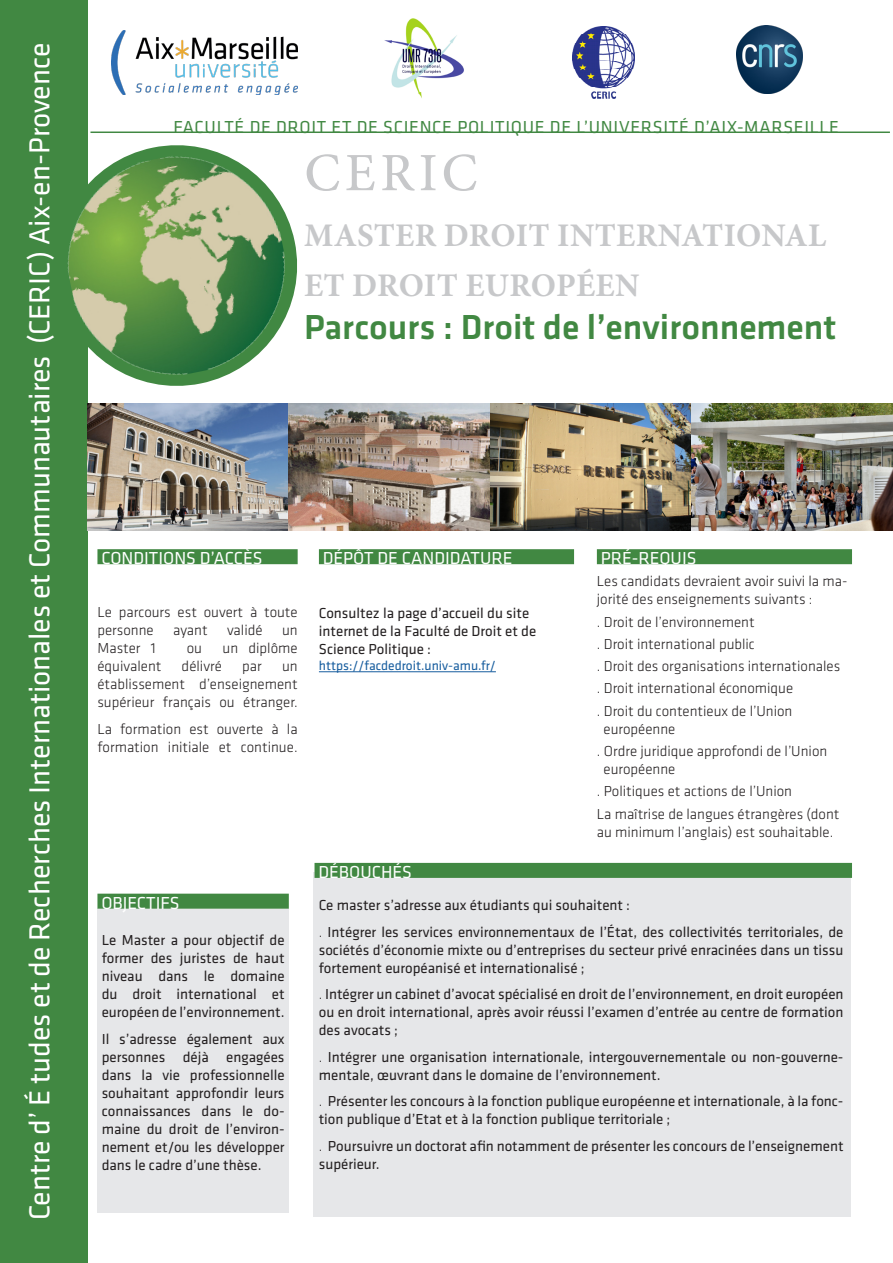
<style>
.page{position:relative;width:893px;height:1263px;background:#fff}
.page>*{position:absolute;margin:0;border:0;box-sizing:border-box;transform-origin:0 0}
.t1{font:500 54px "Minion Pro";letter-spacing:.085em;color:#c7c8ca}
.t2{font:500 36px "Klavika Basic";color:#418842}
.t3{font:700 33px/49.5px "Minion Pro";letter-spacing:.005em;color:#c7c8ca}
.t4{font:30px "Klavika Basic";color:#fff}
.t5{font:18px "Klavika Basic";letter-spacing:.04em;color:#418842}
.Titre{font:18px "Klavika Basic";color:#fff}
.t6{font:15px/18px "Klavika Basic";color:#231f20;text-align:justify}
.t7{font:300 15px/18px "Klavika Basic";color:#231f20}
.t8{font:13.5px "Klavika Basic";color:#175d9e}
.s1{font-family:"Klavika Basic";font-weight:400;color:#fff}
.s2{font-family:"Klavika Basic";font-weight:400;font-size:18px;color:#fff}
.s3{font-style:inherit}
.s4{font-weight:300}
</style>
<div class="page">
<div style="left:0;top:0;width:88px;height:1263px;background:#418842"></div>
<img style="left:67px;top:145px;width:230px;height:241px">
<img style="left:112px;top:30px;width:186px;height:64px">
<img style="left:573px;top:26px;width:62px;height:72px">
<img style="left:736px;top:26px;width:67px;height:67px">
<hr style="left:90px;top:132px;width:800px;height:1px;background:#418842">
<img style="left:87px;top:404px;width:806px;height:127px">
<div style="left:313px;top:872px;width:537px;height:345px;background:#e6e7e9"></div>
<div style="left:97px;top:908px;width:192px;height:304px;background:#e6e7e9"></div>
<div style="left:97px;top:894px;width:192px;height:15px;background:#418842"></div>
<div style="left:315px;top:863px;width:537px;height:15px;background:#418842"></div>
<div style="left:97px;top:549px;width:201px;height:15px;background:#418842"></div>
<div style="left:319px;top:549px;width:255px;height:15px;background:#418842"></div>
<hr style="left:319px;top:671px;width:177px;height:1px;background:#175d9e">
<div style="left:597px;top:549px;width:255px;height:15px;background:#418842"></div>
<img style="left:384px;top:18px;width:80px;height:80px">
<p class="t4" style="left:20px;top:1220px;width:1179px;rotate:-90deg">Centre d’ É tudes et de Recherches Internationales et Communautaires (CERIC) Aix-en-Provence</p>
<p class="t5" style="left:174px;top:115px;width:667px">FACULTÉ DE DROIT ET DE SCIENCE POLITIQUE DE L’UNIVERSITÉ D’AIX-MARSEILLE</p>
<p class="t1" style="left:304px;top:136px;width:175px">CERIC</p>
<p class="t3" style="left:304px;top:210px;width:524px">MASTER DROIT INTERNATIONAL<br>ET DROIT EUROPÉEN <span class="s1">É</span><span class="s2">É</span></p>
<p class="t2" style="left:304px;top:302px;width:534px">Parcours : Droit de l’environnement</p>
<p class="Titre" style="left:101px;top:546px;width:163px">CONDITIONS D’ACC<span class="s3">ÈS</span></p>
<p class="t7" style="left:97px;top:603px;width:202px">Le parcours est ouvert à toute personne</p>
<p class="t7" style="left:173px;top:621px;width:36px">ayant</p>
<p class="t7" style="left:227px;top:621px;width:37px">validé</p>
<p class="t7" style="left:282px;top:621px;width:17px">un</p>
<p class="t7" style="left:97px;top:639px;width:60px">Master 1</p>
<p class="t7" style="left:187px;top:639px;width:17px">ou</p>
<p class="t7" style="left:223px;top:639px;width:77px">un diplôme</p>
<p class="t7" style="left:97px;top:657px;width:65px">équivalent</p>
<p class="t7" style="left:182px;top:657px;width:42px">délivré</p>
<p class="t7" style="left:242px;top:657px;width:21px">par</p>
<p class="t7" style="left:97px;top:657px;width:202px;text-align:justify;text-indent:185px">un établissement d’enseignement supérieur français ou étranger.</p>
<p class="t7" style="left:97px;top:720px;width:202px">La formation est ouverte à la formation initiale et continue.</p>
<p class="Titre" style="left:101px;top:891px;width:80px">OBJECTIFS</p>
<p class="t6" style="left:102px;top:931px;width:184px">Le Master a pour objectif de former des juristes de haut niveau dans le domaine du droit international et européen de l’environnement.</p>
<p class="t6" style="left:102px;top:1029px;width:184px">Il s’adresse également aux personnes déjà engagées dans la vie professionnelle souhaitant approfondir leurs connaissances dans le do&shy;maine du droit de l’environ&shy;nement et/ou les développer dans le cadre d’une thèse.</p>
<p class="Titre" style="left:323px;top:546px;width:191px">DÉPÔT DE CANDIDATURE</p>
<p class="t6" style="left:319px;top:604px;width:219px;text-align:left">Consultez la page d’accueil du site internet de la Faculté de Droit et de<br>Science Politique :</p>
<p class="t8" style="left:319px;top:657px;width:178px">https://facdedroit.univ-amu.fr/</p>
<p class="Titre" style="left:601px;top:546px;width:97px">PRÉ-REQUIS</p>
<p class="t7" style="left:597px;top:572px;width:252px">Les candidats devraient avoir suivi la ma&shy;jorité des enseignements suivants :</p>
<p class="t7" style="left:597px;top:613px;width:159px">. Droit de l’environnement</p>
<p class="t7" style="left:597px;top:635px;width:160px">. Droit international public</p>
<p class="t7" style="left:597px;top:657px;width:245px">. Droit des organisations internationales</p>
<p class="t7" style="left:597px;top:679px;width:198px">. Droit international économique</p>
<p class="t7" style="left:603px;top:702px;width:190px;text-indent:-7px">. Droit du contentieux de l’Union européenne</p>
<p class="t7" style="left:603px;top:742px;width:225px;text-indent:-7px">. Ordre juridique approfondi de l’Union européenne</p>
<p class="t7" style="left:597px;top:782px;width:197px">. Politiques et actions de l’Union</p>
<p class="t7" style="left:597px;top:804px;width:244px">La maîtrise de langues étrangères (dont au minimum l’anglais) est souhaitable.</p>
<p class="Titre" style="left:318px;top:860px;width:95px">DÉBOUCHÉS</p>
<p class="t6" style="left:319px;top:896px;width:313px">Ce master s’adresse aux étudiants qui souhaitent :</p>
<p class="t6" style="left:319px;top:922px;width:526px"><span class="s4">.</span> Intégrer les services environnementaux de l’État, des collectivités territoriales, de sociétés d’économie mixte ou d’entreprises du secteur privé enracinées dans un tissu fortement européanisé et internationalisé ;</p>
<p class="t6" style="left:319px;top:985px;width:526px"><span class="s4">.</span> Intégrer un cabinet d’avocat spécialisé en droit de l’environnement, en droit européen ou en droit international, après avoir réussi l’examen d’entrée au centre de formation des avocats ;</p>
<p class="t6" style="left:319px;top:1047px;width:526px"><span class="s4">.</span> Intégrer une organisation internationale, intergouvernementale ou non-gouverne&shy;mentale, œuvrant dans le domaine de l’environnement.</p>
<p class="t6" style="left:319px;top:1092px;width:526px"><span class="s4">.</span> Présenter les concours à la fonction publique européenne et internationale, à la fonc&shy;tion publique d’Etat et à la fonction publique territoriale ;</p>
<p class="t6" style="left:319px;top:1136px;width:526px"><span class="s4">.</span> Poursuivre un doctorat afin notamment de présenter les concours de l’enseignement supérieur.</p>
</div>
